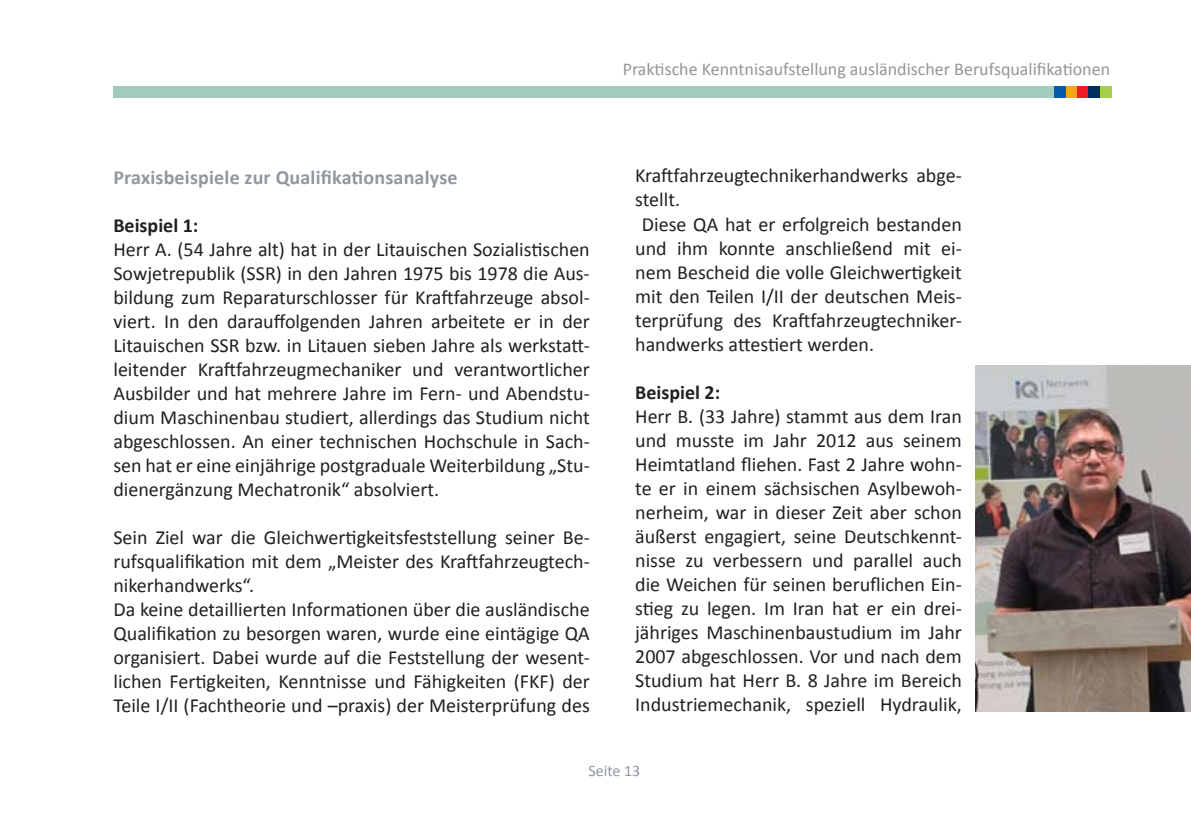
<style>
.page{position:relative;width:1191px;height:840px;background:#fff}
.page>*{position:absolute;margin:0;border:0;box-sizing:border-box;transform-origin:0 0}
.t1{font:20px/24px "Calibri";color:#231f20;text-align:justify}
.t2{font:700 20px "Calibri";letter-spacing:.01em;color:#90979d}
.t3{font:700 20px "Calibri";color:#231f20}
.t4{font:18px "Calibri";color:#939598}
.t5{font:16px "Calibri";color:#90979d}
</style>
<div class="page">
<div style="left:113px;top:86px;width:998px;height:12px;background:#a2cabf"></div>
<div style="left:1077px;top:86px;width:11px;height:12px;background:#ee1c28"></div>
<div style="left:1100px;top:86px;width:11px;height:12px;background:#a4ce4c"></div>
<div style="left:1065px;top:86px;width:12px;height:12px;background:#f9a51b"></div>
<div style="left:1054px;top:86px;width:11px;height:12px;background:#015aaa"></div>
<div style="left:1088px;top:86px;width:12px;height:12px;background:#002e5e"></div>
<img style="left:975px;top:365px;width:216px;height:346px">
<p class="t4" style="left:622px;top:57px;width:489px">Praktische Kenntnisaufstellung ausländischer Berufsqualifikationen</p>
<p class="t2" style="left:113px;top:164px;width:346px">Praxisbeispiele zur Qualifikationsanalyse</p>
<p class="t3" style="left:113px;top:212px;width:86px">Beispiel 1:</p>
<p class="t1" style="left:113px;top:237px;width:478px">Herr A. (54 Jahre alt) hat in der Litauischen Sozialistischen Sowjetrepublik (SSR) in den Jahren 1975 bis 1978 die Aus&shy;bildung zum Reparaturschlosser für Kraftfahrzeuge absol&shy;viert. In den darauffolgenden Jahren arbeitete er in der Litauischen SSR bzw. in Litauen sieben Jahre als werkstatt&shy;leitender Kraftfahrzeugmechaniker und verantwortlicher Ausbilder und hat mehrere Jahre im Fern- und Abendstu&shy;dium Maschinenbau studiert, allerdings das Studium nicht abgeschlossen. An einer technischen Hochschule in Sach&shy;sen hat er eine einjährige postgraduale Weiterbildung „Stu&shy;dienergänzung Mechatronik“ absolviert.</p>
<p class="t1" style="left:113px;top:525px;width:478px;text-align:left">Sein Ziel war die Gleichwertigkeitsfeststellung seiner Be&shy;rufsqualifikation mit dem „Meister des Kraftfahrzeugtech&shy;nikerhandwerks“.<br>Da keine detaillierten Informationen über die ausländische Qualifikation zu besorgen waren, wurde eine eintägige QA organisiert. Dabei wurde auf die Feststellung der wesent&shy;lichen Fertigkeiten, Kenntnisse und Fähigkeiten (FKF) der Teile I/II (Fachtheorie und –praxis) der Meisterprüfung des</p>
<p class="t1" style="left:635px;top:164px;width:328px">Kraftfahrzeugtechnikerhandwerks abge-</p>
<p class="t1" style="left:635px;top:188px;width:46px">stellt.</p>
<p class="t1" style="left:642px;top:212px;width:321px">Diese QA hat er erfolgreich bestanden</p>
<p class="t1" style="left:635px;top:236px;width:328px">und ihm konnte anschließend mit ei-</p>
<p class="t1" style="left:635px;top:260px;width:328px">nem Bescheid die volle Gleichwertigkeit</p>
<p class="t1" style="left:635px;top:284px;width:328px">mit den Teilen I/II der deutschen Meis-</p>
<p class="t1" style="left:635px;top:308px;width:328px">terprüfung des Kraftfahrzeugtechniker-</p>
<p class="t1" style="left:635px;top:332px;width:240px">handwerks attestiert werden.</p>
<p class="t3" style="left:635px;top:379px;width:86px">Beispiel 2:</p>
<p class="t1" style="left:635px;top:404px;width:328px">Herr B. (33 Jahre) stammt aus dem Iran und musste im Jahr 2012 aus seinem Heimtatland fliehen. Fast 2 Jahre wohn&shy;te er in einem sächsischen Asylbewoh&shy;nerheim, war in dieser Zeit aber schon äußerst engagiert, seine Deutschkennt&shy;nisse zu verbessern und parallel auch die Weichen für seinen beruflichen Ein&shy;stieg zu legen. Im Iran hat er ein drei&shy;jähriges Maschinenbaustudium im Jahr 2007 abgeschlossen. Vor und nach dem Studium hat Herr B. 8 Jahre im Bereich Industriemechanik, speziell Hydraulik,</p>
<p class="t5" style="left:588px;top:760px;width:53px">Seite 13</p>
</div>
